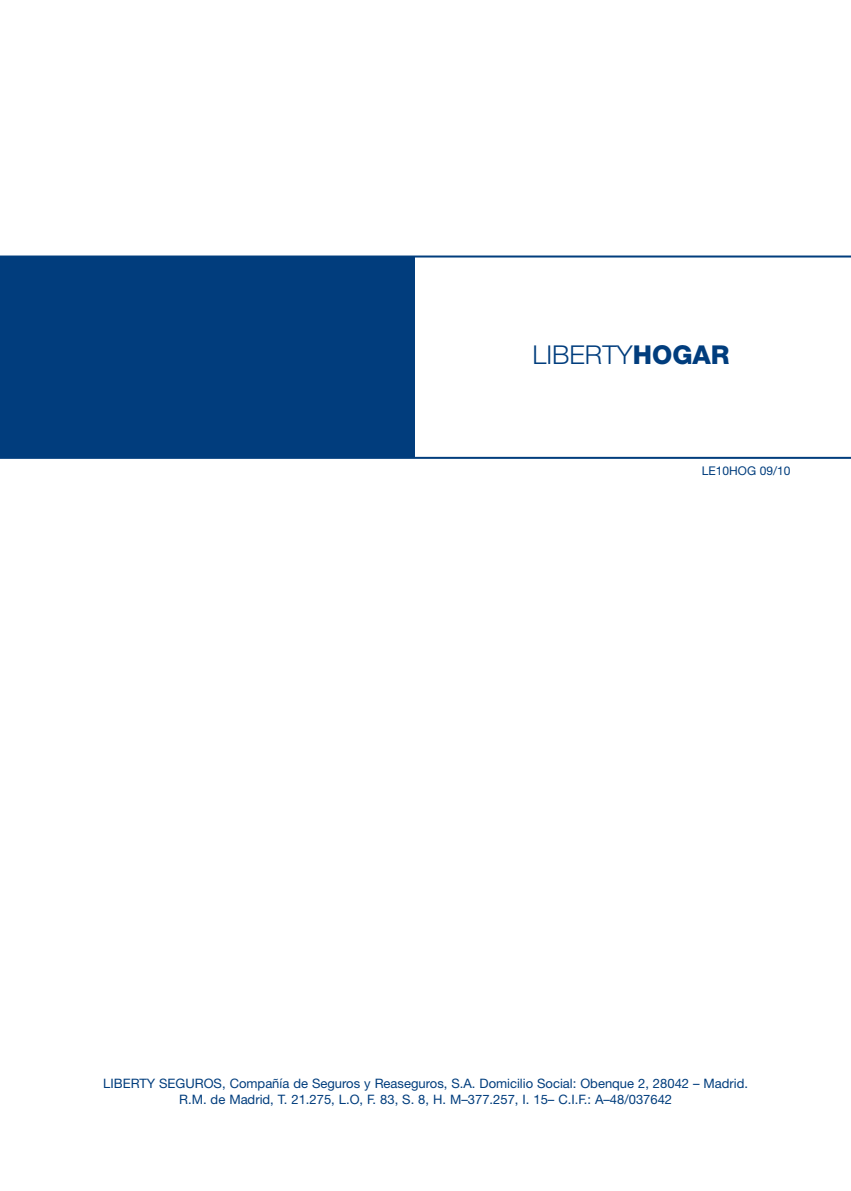
<style>
.page{position:relative;width:851px;height:1191px;background:#fff}
.page>*{position:absolute;margin:0;border:0;box-sizing:border-box;transform-origin:0 0}
.t1{font:300 26px "Helvetica Neue";color:#013d7d}
.t2{font:13px/16px "Helvetica Neue";color:#013d7d;text-align:center}
.t3{font:12px "Helvetica Neue";color:#013d7d}
.s1{font-weight:800}
</style>
<div class="page">
<div style="left:0;top:257px;width:414px;height:201px;background:#013d7d"></div>
<hr style="left:0;top:255px;width:850px;height:2px;background:#013d7d">
<hr style="left:0;top:457px;width:850px;height:2px;background:#013d7d">
<h1 class="t1" style="left:532px;top:345px;width:199px">LIBERTY<span class="s1">HOGAR</span></h1>
<p class="t3" style="left:701px;top:466px;width:90px">LE10HOG 09/10</p>
<p class="t2" style="left:103px;top:1076px;width:646px">LIBERTY SEGUROS, Compañía de Seguros y Reaseguros, S.A. Domicilio Social: Obenque 2, 28042 – Madrid.<br>R.M. de Madrid, T. 21.275, L.O, F. 83, S. 8, H. M–377.257, I. 15– C.I.F.: A–48/037642</p>
</div>
